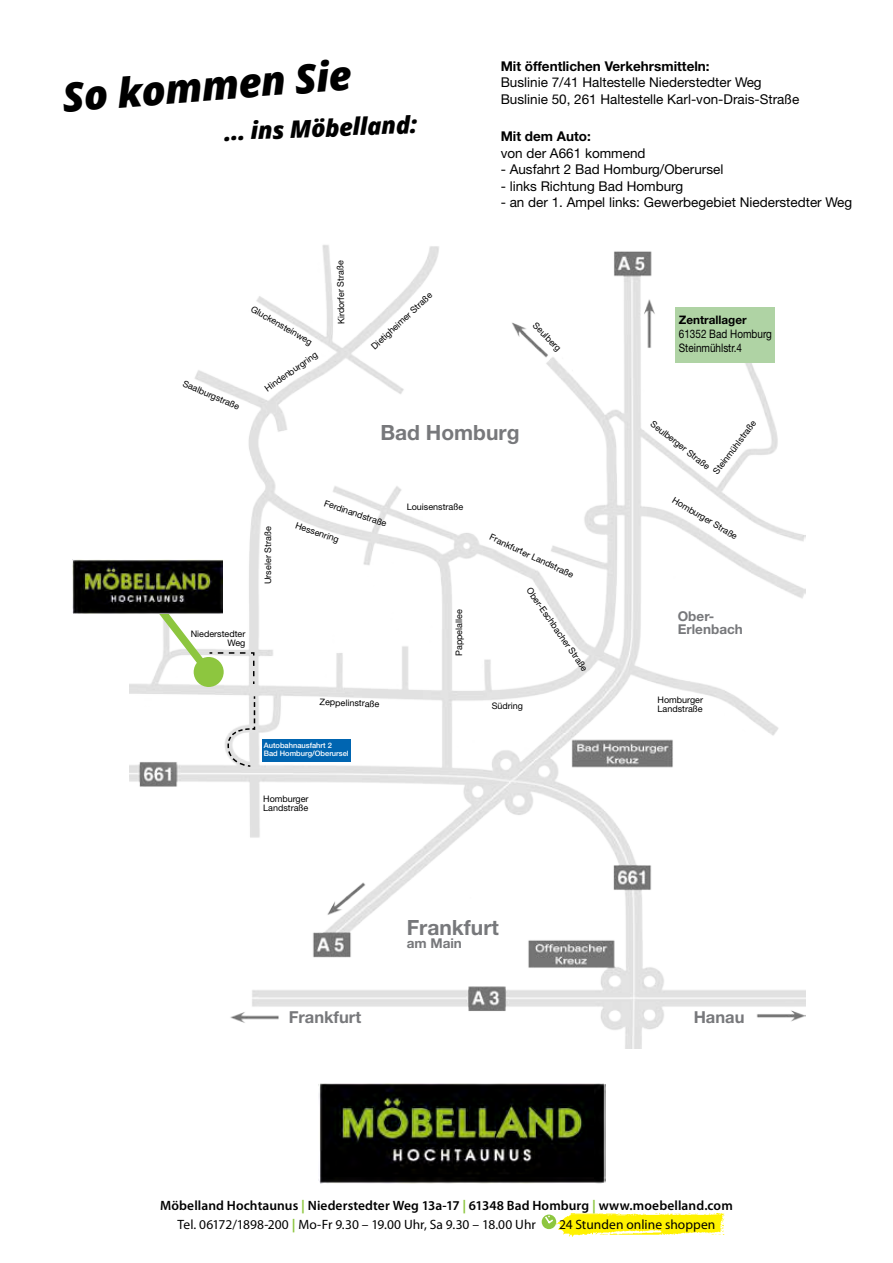
<style>
.page{position:relative;width:893px;height:1263px;background:#fff}
.page>*{position:absolute;margin:0;border:0;box-sizing:border-box;transform-origin:0 0}
.t1{font:italic 800 40.5px "Open Sans";color:#000}
.t2{font:italic 800 24px "Open Sans";color:#000}
.t3{font:700 21px "Helvetica Neue LT Std";color:#77787b}
.t4{font:700 16.5px "Helvetica Neue LT Std";color:#77787b}
.t5{font:13.5px/16.5px "Helvetica Neue LT Std";color:#000}
.t6{font:600 13.5px/18.8px "Myriad Pro";letter-spacing:.005em;color:#000}
.t7{font:700 13.5px "Helvetica Neue LT Std";color:#000}
.t8{font:13.5px "Myriad Pro";letter-spacing:.005em;color:#000}
.t9{font:700 13.5px/12.6px "Helvetica Neue LT Std";color:#77787b}
.t10{font:11.7px/14.1px "Helvetica Neue LT Std";color:#000;scale:.85 1}
.t11{font:700 11.7px "Helvetica Neue LT Std";color:#000}
.t12{font:9px/9px "Helvetica Neue LT Std";color:#000}
.t13{font:500 7.5px/7.5px "Helvetica Neue LT Std";color:#fff}
.s1{font-size:7.35px}
.s2{font-weight:700;color:#8dc63f}
.s3{font-weight:400}
</style>
<div class="page">
<img style="left:541px;top:1213px;width:184px;height:24px">
<div style="left:542px;top:1214px;width:14px;height:15px;background:#8dc63f;border-radius:50%"></div>
<svg style="left:543px;top:1215px;width:12px;height:9px"></svg>
<img style="left:129px;top:245px;width:677px;height:803px">
<div style="left:675px;top:307px;width:99px;height:56px;background:#afd3a4"></div>
<div style="left:262px;top:739px;width:88px;height:22px;background:#0065b1"></div>
<svg style="left:227px;top:695px;width:29px;height:72px"></svg>
<svg style="left:137px;top:581px;width:118px;height:104px"></svg>
<div style="left:194px;top:657px;width:30px;height:30px;background:#8dc63f;border-radius:50%"></div>
<img style="left:72px;top:559px;width:151px;height:54px">
<img style="left:319px;top:1084px;width:287px;height:100px">
<h1 class="t1" style="left:60px;top:68px;width:292px;rotate:-5deg">So kommen Sie</h1>
<h2 class="t2" style="left:224px;top:113px;width:194px;rotate:-2deg">... ins Möbelland:</h2>
<p class="t12" style="left:185px;top:379px;width:62px;rotate:23deg">Saalburgstraße</p>
<p class="t12" style="left:254px;top:304px;width:71px;rotate:30deg">Gluckensteinweg</p>
<p class="t12" style="left:263px;top:385px;width:64px;rotate:-35deg">Hindenburgring</p>
<p class="t12" style="left:337px;top:324px;width:65px;rotate:-91deg">Kirdorfer Straße</p>
<p class="t12" style="left:370px;top:344px;width:81px;rotate:-43deg">Dietigheimer Straße</p>
<h3 class="t7" style="left:501px;top:57px;width:210px">Mit öffentlichen Verkehrsmitteln:</h3>
<h3 class="t5" style="left:501px;top:74px;width:300px">Buslinie 7/41 Haltestelle Niederstedter Weg<br>Buslinie 50, 261 Haltestelle Karl-von-Drais-Straße</h3>
<h3 class="t7" style="left:501px;top:128px;width:92px">Mit dem Auto:</h3>
<h3 class="t5" style="left:501px;top:144px;width:146px">von der A661 kommend</h3>
<h3 class="t5" style="left:501px;top:161px;width:224px">- Ausfahrt 2 Bad Homburg/Oberursel</h3>
<h3 class="t5" style="left:501px;top:177px;width:184px">- links Richtung Bad Homburg</h3>
<h3 class="t5" style="left:501px;top:194px;width:353px">- an der 1. Ampel links: Gewerbegebiet Niederstedter Weg</h3>
<p class="t12" style="left:538px;top:321px;width:37px;rotate:45deg">Seulberg</p>
<p class="t11" style="left:679px;top:313px;width:69px">Zentrallager</p>
<p class="t10" style="left:679px;top:327px;width:111px">61352 Bad Homburg<br>Steinmühlstr.4</p>
<h3 class="t3" style="left:380px;top:420px;width:141px">Bad Homburg</h3>
<p class="t12" style="left:191px;top:629px;width:56px;text-align:right">Niederstedter<br>Weg</p>
<p class="t12" style="left:263px;top:584px;width:59px;rotate:-90deg">Urseler Straße</p>
<p class="t12" style="left:326px;top:498px;width:67px;rotate:19deg">Ferdinandstraße</p>
<p class="t12" style="left:297px;top:521px;width:47px;rotate:19deg">Hessenring</p>
<p class="t12" style="left:320px;top:697px;width:61px;rotate:2deg">Zeppelinstraße</p>
<p class="t13" style="left:264px;top:741px;width:86px">Autobahnausfahrt 2<br>Bad Homburg/Oberurse<span class="s1">l</span></p>
<p class="t12" style="left:263px;top:794px;width:47px">Homburger<br>Landstraße</p>
<p class="t12" style="left:407px;top:502px;width:58px">Louisenstraße</p>
<p class="t12" style="left:454px;top:656px;width:48px;rotate:-90deg">Pappelallee</p>
<p class="t12" style="left:492px;top:532px;width:93px;rotate:25deg">Frankfurter Landstraße</p>
<p class="t12" style="left:532px;top:586px;width:101px;rotate:55deg">Ober-Eschbacher Straße</p>
<p class="t12" style="left:492px;top:701px;width:33px">Südring</p>
<p class="t12" style="left:655px;top:419px;width:74px;rotate:38deg">Seulberger Straße</p>
<p class="t12" style="left:711px;top:470px;width:67px;rotate:-53deg">Steinmühlstraße</p>
<p class="t12" style="left:675px;top:495px;width:76px;rotate:31deg">Homburger Straße</p>
<h3 class="t9" style="left:678px;top:610px;width:67px">Ober-<br>Erlenbach</h3>
<p class="t12" style="left:658px;top:695px;width:47px">Homburger<br>Landstraße</p>
<h3 class="t3" style="left:407px;top:914px;width:94px">Frankfurt</h3>
<h3 class="t9" style="left:407px;top:937px;width:57px">am Main</h3>
<h3 class="t4" style="left:289px;top:1007px;width:74px">Frankfurt</h3>
<h3 class="t4" style="left:694px;top:1007px;width:52px">Hanau</h3>
<h3 class="t6" style="left:178px;top:1196px;width:557px;text-indent:-17px">Möbelland Hochtaunus <span class="s2">|</span> Niederstedter Weg 13a-17 <span class="s2">|</span> 61348 Bad Homburg <span class="s2">|</span> www.moebelland.com<br><span class="s3">Tel. 06172/1898-200</span> <span class="s2">|</span> <span class="s3">Mo-Fr 9.30 – 19.00 Uhr, Sa 9.30 – 18.00 Uhr</span></h3>
<h3 class="t8" style="left:559px;top:1216px;width:158px">24 Stunden online shoppen</h3>
</div>
